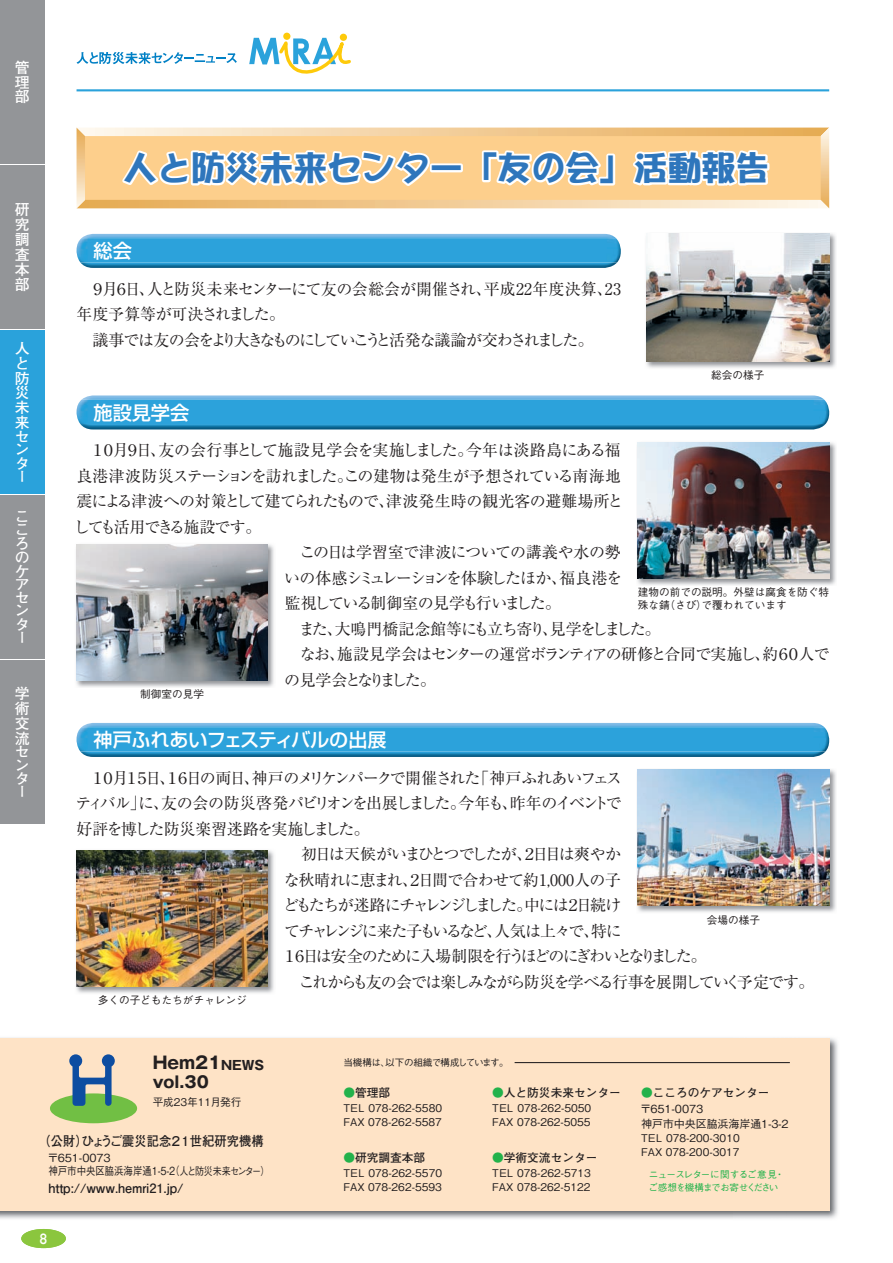
<style>
.page{position:relative;width:893px;height:1263px;background:#fff}
.page>*{position:absolute;margin:0;border:0;box-sizing:border-box;transform-origin:0 0}
.t1{font:34.05px "DFPOP1 W12 MP RKSJ H";color:#2e76bc}
.t2{font:500 19.2px "Shin Go Pro";letter-spacing:-.005em;color:#fff}
.t3{font:700 16.95px "Gothic MB101 Pro";color:#231f20}
.t4{font:15.9px/25.5px "Ryumin Pro";letter-spacing:-.09em;color:#231f20}
.t5{font:15.9px "Ryumin Pro";letter-spacing:-.11em;color:#231f20}
.t6{font:15.9px "Ryumin Pro";letter-spacing:-.025em;color:#231f20}
.t7{font:15.9px "Ryumin Pro";letter-spacing:-.125em;color:#231f20}
.t8{font:15.9px "Ryumin Pro";letter-spacing:-.13em;color:#231f20}
.t9{font:15.9px "Ryumin Pro";letter-spacing:-.06em;color:#231f20}
.t10{font:15.9px "Ryumin Pro";letter-spacing:-.055em;color:#231f20}
.t11{font:15.9px "Ryumin Pro";letter-spacing:-.045em;color:#231f20}
.t12{font:15.9px "Ryumin Pro";letter-spacing:-.135em;color:#231f20}
.t13{font:15.9px "Ryumin Pro";letter-spacing:-.145em;color:#231f20}
.t14{font:15.9px "Ryumin Pro";letter-spacing:-.155em;color:#231f20}
.t15{font:700 15.9px "Gothic MB101 Pro";color:#231f20}
.t16{font:700 14.85px/14.1px "Futo Go B101 Pro";color:#fff;text-align:justify}
.t17{font:500 13.8px "Futura";color:#fff}
.t18{font:700 13.35px "Futo Go B101 Pro";letter-spacing:.01em;color:#231f20;scale:.92 1}
.t19{font:700 12.75px "Futo Go B101 Pro";letter-spacing:-.01em;color:#231f20}
.t20{font:700 11.7px "Futo Go B101 Pro";color:#231f20}
.t21{font:500 11.1px/12.8px "Gothic BBB Pro";letter-spacing:-.02em;color:#231f20}
.t22{font:500 10.65px/13.8px "Gothic BBB Pro";color:#231f20}
.t23{font:500 9.6px/12.8px "Gothic BBB Pro";letter-spacing:-.085em;color:#23b24b}
.t24{font:500 9.6px "Gothic BBB Pro";letter-spacing:-.065em;color:#231f20}
.s1{font-size:12.75px}
.s2{font-size:10.65px}
.s3{color:#23b24b}
</style>
<div class="page">
<div style="left:0;top:0;width:45px;height:164px;background:#939598"></div>
<div style="left:0;top:165px;width:45px;height:164px;background:#939598"></div>
<div style="left:0;top:330px;width:45px;height:164px;background:#2aa2db"></div>
<div style="left:0;top:495px;width:45px;height:164px;background:#939598"></div>
<div style="left:0;top:660px;width:45px;height:164px;background:#939598"></div>
<img style="left:0;top:1037px;width:838px;height:182px">
<div style="left:0;top:1039px;width:829px;height:172px;background:#fee3c6"></div>
<div style="left:50px;top:1093px;width:87px;height:30px;background:#71bf44;border-radius:50%"></div>
<svg style="left:69px;top:1054px;width:46px;height:52px"></svg>
<svg style="left:249px;top:33px;width:102px;height:41px"></svg>
<div style="left:283px;top:33px;width:7px;height:7px;background:#feca0a;border-radius:50%"></div>
<div style="left:340px;top:34px;width:7px;height:7px;background:#feca0a;border-radius:50%"></div>
<svg style="left:77px;top:52px;width:160px;height:12px"></svg>
<hr style="left:515px;top:1062px;width:275px;height:1px;background:#231f20">
<img style="left:76px;top:544px;width:198px;height:143px">
<img style="left:77px;top:544px;width:191px;height:136px">
<img style="left:76px;top:850px;width:198px;height:143px">
<img style="left:77px;top:850px;width:191px;height:136px">
<img style="left:637px;top:442px;width:199px;height:143px">
<img style="left:638px;top:442px;width:191px;height:136px">
<img style="left:637px;top:769px;width:199px;height:143px">
<img style="left:638px;top:770px;width:191px;height:136px">
<svg style="left:77px;top:89px;width:752px;height:119px"></svg>
<img style="left:82px;top:234px;width:534px;height:4px">
<img style="left:80px;top:262px;width:537px;height:6px">
<div style="left:77px;top:238px;width:544px;height:24px;background:#2ca2db"></div>
<img style="left:81px;top:395px;width:743px;height:5px">
<img style="left:80px;top:424px;width:745px;height:5px">
<div style="left:77px;top:400px;width:752px;height:24px;background:#2ca2db"></div>
<img style="left:82px;top:723px;width:742px;height:4px">
<img style="left:80px;top:751px;width:745px;height:6px">
<div style="left:77px;top:727px;width:752px;height:24px;background:#2ca2db"></div>
<img style="left:646px;top:233px;width:190px;height:135px">
<img style="left:646px;top:234px;width:183px;height:127px">
<div style="left:21px;top:1229px;width:45px;height:19px;background:#8bc63e;border-radius:50%"></div>
<h3 class="t16" style="left:15px;top:58px;width:16px;line-height:14.9px">管理部</h3>
<h3 class="t16" style="left:15px;top:200px;width:16px;line-height:14.9px">研究調査本部</h3>
<h3 class="t16" style="left:15px;top:340px;width:16px;text-align:left">人と防災未来センター</h3>
<h3 class="t16" style="left:15px;top:508px;width:15px;line-height:13.5px">こころのケアセンター</h3>
<h3 class="t16" style="left:15px;top:684px;width:16px">学術交流センター</h3>
<h1 class="t1" style="left:123px;top:151px;width:648px">人と防災未来センター「友の会」活動報告</h1>
<h2 class="t2" style="left:94px;top:235px;width:40px">総会</h2>
<h3 class="t4" style="left:77px;top:275px;width:546px">　９月６日、人と防災未来センターにて友の会総会が開催され、平成22年度決算、23年度予算等が可決されました。<br>　議事では友の会をより大きなものにしていこうと活発な議論が交わされました。</h3>
<h2 class="t2" style="left:94px;top:397px;width:97px">施設見学会</h2>
<p class="t22" style="left:711px;top:367px;width:55px">総会の様子</p>
<h3 class="t9" style="left:77px;top:438px;width:546px">　１０月９日、友の会行事として施設見学会を実施しました。今年は淡路島にある福</h3>
<h3 class="t10" style="left:76px;top:463px;width:546px">良港津波防災ステーションを訪れました。この建物は発生が予想されている南海地</h3>
<h3 class="t6" style="left:77px;top:489px;width:548px">震による津波への対策として建てられたもので、津波発生時の観光客の避難場所と</h3>
<h3 class="t5" style="left:74px;top:514px;width:189px">しても活用できる施設です。</h3>
<h3 class="t6" style="left:285px;top:540px;width:337px">　この日は学習室で津波についての講義や水の勢</h3>
<h3 class="t4" style="left:284px;top:564px;width:340px">いの体感シミュレーションを体験したほか、福良港を</h3>
<h3 class="t5" style="left:285px;top:591px;width:278px">監視している制御室の見学も行いました。</h3>
<h3 class="t4" style="left:285px;top:615px;width:377px">　また、大鳴門橋記念館等にも立ち寄り、見学をしました。</h3>
<h3 class="t4" style="left:285px;top:641px;width:546px">　なお、施設見学会はセンターの運営ボランティアの研修と合同で実施し、約６０人で</h3>
<h3 class="t14" style="left:284px;top:667px;width:153px">の見学会となりました。</h3>
<p class="t22" style="left:638px;top:584px;width:193px;line-height:12.8px">建物の前での説明。外壁は腐食を防ぐ特殊な錆（さび）で覆われています</p>
<p class="t22" style="left:140px;top:686px;width:65px">制御室の見学</p>
<h2 class="t2" style="left:94px;top:724px;width:295px">神戸ふれあいフェスティバルの出展</h2>
<h3 class="t7" style="left:77px;top:765px;width:547px">　１０月１５日、１６日の両日、神戸のメリケンパークで開催された「神戸ふれあいフェス</h3>
<h3 class="t8" style="left:75px;top:791px;width:548px">ティバル」に、友の会の防災啓発パビリオンを出展しました。今年も、昨年のイベントで</h3>
<h3 class="t4" style="left:77px;top:815px;width:295px">好評を博した防災楽習迷路を実施しました。</h3>
<h3 class="t5" style="left:285px;top:842px;width:338px">　初日は天候がいまひとつでしたが、２日目は爽やか</h3>
<h3 class="t11" style="left:284px;top:867px;width:339px">な秋晴れに恵まれ、２日間で合わせて約1,000人の子</h3>
<h3 class="t12" style="left:283px;top:893px;width:340px">どもたちが迷路にチャレンジしました。中には２日続け</h3>
<h3 class="t13" style="left:284px;top:918px;width:339px">てチャレンジに来た子もいるなど、人気は上々で、特に</h3>
<h3 class="t5" style="left:282px;top:944px;width:426px">１６日は安全のために入場制限を行うほどのにぎわいとなりました。</h3>
<h3 class="t5" style="left:285px;top:969px;width:531px">　これからも友の会では楽しみながら防災を学べる行事を展開していく予定です。</h3>
<p class="t22" style="left:707px;top:911px;width:55px">会場の様子</p>
<p class="t22" style="left:98px;top:992px;width:150px">多くの子どもたちがチャレンジ</p>
<h3 class="t3" style="left:153px;top:1049px;width:113px">Hem21<span class="s1">NEWS</span></h3>
<h3 class="t15" style="left:153px;top:1068px;width:58px">vol.30</h3>
<p class="t22" style="left:153px;top:1094px;width:90px">平成２3年11月発行</p>
<p class="t18" style="left:38px;top:1130px;width:247px">（公財）ひょうご震災記念２１世紀研究機構</p>
<p class="t21" style="left:48px;top:1150px;width:223px">〒６５１ -００７３<br>神戸市中央区脇浜海岸通１-５-２（<span class="s2">人と防災未来センター）</span></p>
<p class="t19" style="left:48px;top:1177px;width:137px">http://www.hemri21.jp/</p>
<p class="t17" style="left:39px;top:1229px;width:10px">8</p>
<p class="t24" style="left:343px;top:1055px;width:167px">当機構は、以下の組織で構成しています。</p>
<p class="t20" style="left:343px;top:1084px;width:48px"><span class="s3">●</span>管理部</p>
<p class="t22" style="left:343px;top:1100px;width:100px">TEL 078-262-5580<br>FAX 078-262-5587</p>
<p class="t20" style="left:343px;top:1148px;width:83px"><span class="s3">●</span>研究調査本部</p>
<p class="t22" style="left:343px;top:1164px;width:100px">TEL 078-262-5570<br>FAX 078-262-5593</p>
<p class="t20" style="left:492px;top:1084px;width:130px"><span class="s3">●</span>人と防災未来センター</p>
<p class="t22" style="left:492px;top:1100px;width:100px">TEL 078-262-5050<br>FAX 078-262-5055</p>
<p class="t20" style="left:492px;top:1148px;width:107px"><span class="s3">●</span>学術交流センター</p>
<p class="t22" style="left:492px;top:1164px;width:100px">TEL 078-262-5713<br>FAX 078-262-5122</p>
<p class="t20" style="left:641px;top:1084px;width:130px"><span class="s3">●</span>こころのケアセンター</p>
<p class="t21" style="left:640px;top:1100px;width:152px;line-height:14.9px">〒６５１ -００７３<br>神戸市中央区脇浜海岸通１-3-２</p>
<p class="t22" style="left:641px;top:1130px;width:100px">TEL 078-200-3010<br>FAX 078-200-3017</p>
<p class="t23" style="left:648px;top:1167px;width:137px">ニュースレターに関するご意見・ご感想を機構までお寄せください</p>
</div>
